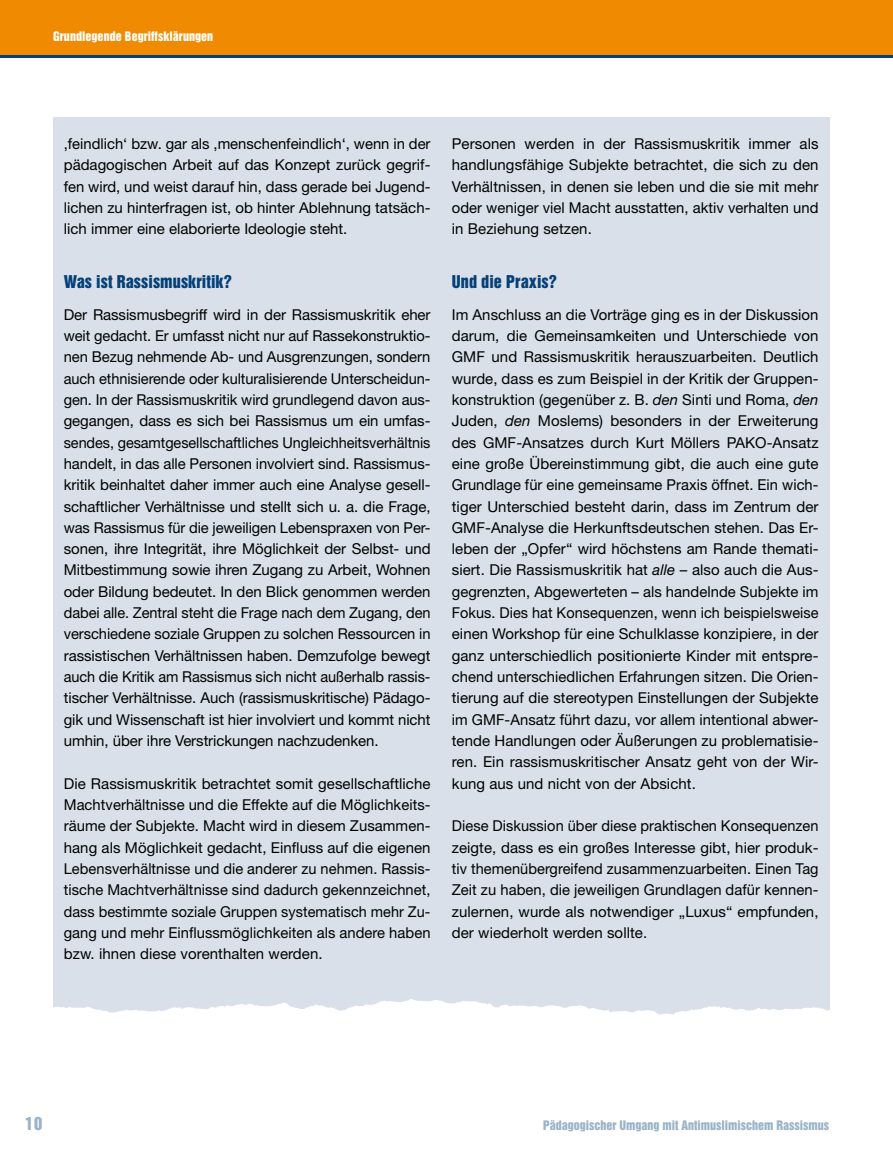
<style>
.page{position:relative;width:893px;height:1149px;background:#fff}
.page>*{position:absolute;margin:0;border:0;box-sizing:border-box;transform-origin:0 0}
.t1{font:16.5px "Helvetica Inserat LT";color:#9ab3c9}
.t2{font:16.2px "Helvetica Inserat LT";letter-spacing:.005em;color:#044079}
.t3{font:15px/21.3px "Helvetica Neue LT";letter-spacing:.005em;color:#000;text-align:justify}
.t4{font:12px "Helvetica Inserat LT";color:#9ab3c9}
.t5{font:12px "Helvetica Inserat LT";letter-spacing:.005em;color:#fff}
.s1{font-style:italic}
</style>
<div class="page">
<div style="left:0;top:0;width:893px;height:56px;background:#f08a00"></div>
<hr style="left:0;top:55px;width:893px;height:2px;background:#044079">
<p class="t5" style="left:53px;top:29px;width:162px">Grundlegende Begriffsklärungen</p>
<p class="t3" style="left:64px;top:133px;width:368px">‚feindlich‘ bzw. gar als ‚menschenfeindlich‘, wenn in der pädagogischen Arbeit auf das Konzept zurück gegrif&shy;fen wird, und weist darauf hin, dass gerade bei Jugend&shy;lichen zu hinterfragen ist, ob hinter Ablehnung tatsäch&shy;lich immer eine elaborierte Ideologie steht.</p>
<p class="t2" style="left:64px;top:271px;width:169px">Was ist Rassismuskritik?</p>
<p class="t3" style="left:64px;top:303px;width:368px">Der Rassismusbegriff wird in der Rassismuskritik eher weit gedacht. Er umfasst nicht nur auf Rassekonstruktio&shy;nen Bezug nehmende Ab- und Ausgrenzungen, sondern auch ethnisierende oder kulturalisierende Unterscheidun&shy;gen. In der Rassismuskritik wird grundlegend davon aus&shy;gegangen, dass es sich bei Rassismus um ein umfas&shy;sendes, gesamtgesellschaftliches Ungleichheitsverhältnis handelt, in das alle Personen involviert sind. Rassismus&shy;kritik beinhaltet daher immer auch eine Analyse gesell&shy;schaftlicher Verhältnisse und stellt sich u. a. die Frage, was Rassismus für die jeweiligen Lebenspraxen von Per&shy;sonen, ihre Integrität, ihre Möglichkeit der Selbst- und Mitbestimmung sowie ihren Zugang zu Arbeit, Wohnen oder Bildung bedeutet. In den Blick genommen werden dabei alle. Zentral steht die Frage nach dem Zugang, den verschiedene soziale Gruppen zu solchen Ressourcen in rassistischen Verhältnissen haben. Demzufolge bewegt auch die Kritik am Rassismus sich nicht außerhalb rassis&shy;tischer Verhältnisse. Auch (rassismuskritische) Pädago&shy;gik und Wissenschaft ist hier involviert und kommt nicht umhin, über ihre Verstrickungen nachzudenken.</p>
<p class="t3" style="left:64px;top:772px;width:368px">Die Rassismuskritik betrachtet somit gesellschaftliche Machtverhältnisse und die Effekte auf die Möglichkeits&shy;räume der Subjekte. Macht wird in diesem Zusammen&shy;hang als Möglichkeit gedacht, Einfluss auf die eigenen Lebensverhältnisse und die anderer zu nehmen. Rassis&shy;tische Machtverhältnisse sind dadurch gekennzeichnet, dass bestimmte soziale Gruppen systematisch mehr Zu&shy;gang und mehr Einflussmöglichkeiten als andere haben bzw. ihnen diese vorenthalten werden.</p>
<p class="t3" style="left:452px;top:133px;width:368px">Personen werden in der Rassismuskritik immer als handlungsfähige Subjekte betrachtet, die sich zu den Verhältnissen, in denen sie leben und die sie mit mehr oder weniger viel Macht ausstatten, aktiv verhalten und in Beziehung setzen.</p>
<p class="t2" style="left:452px;top:271px;width:107px">Und die Praxis?</p>
<p class="t3" style="left:452px;top:303px;width:368px">Im Anschluss an die Vorträge ging es in der Diskussion darum, die Gemeinsamkeiten und Unterschiede von GMF und Rassismuskritik herauszuarbeiten. Deutlich wurde, dass es zum Beispiel in der Kritik der Gruppen&shy;konstruktion (gegenüber z. B. <span class="s1">den</span> Sinti und Roma, <span class="s1">den </span>Juden, <span class="s1">den</span> Moslems) besonders in der Erweiterung des GMF-Ansatzes durch Kurt Möllers PAKO-Ansatz eine große Übereinstimmung gibt, die auch eine gute Grundlage für eine gemeinsame Praxis öffnet. Ein wich&shy;tiger Unterschied besteht darin, dass im Zentrum der GMF-Analyse die Herkunftsdeutschen stehen. Das Er&shy;leben der „Opfer“ wird höchstens am Rande themati&shy;siert. Die Rassismuskritik hat <span class="s1">alle</span> – also auch die Aus&shy;gegrenzten, Abgewerteten – als handelnde Subjekte im Fokus. Dies hat Konsequenzen, wenn ich beispielsweise einen Workshop für eine Schulklasse konzipiere, in der ganz unterschiedlich positionierte Kinder mit entspre&shy;chend unterschiedlichen Erfahrungen sitzen. Die Orien&shy;tierung auf die stereotypen Einstellungen der Subjekte im GMF-Ansatz führt dazu, vor allem intentional abwer&shy;tende Handlungen oder Äußerungen zu problematisie&shy;ren. Ein rassismuskritischer Ansatz geht von der Wir&shy;kung aus und nicht von der Absicht.</p>
<p class="t3" style="left:452px;top:814px;width:368px">Diese Diskussion über diese praktischen Konsequenzen zeigte, dass es ein großes Interesse gibt, hier produk&shy;tiv themenübergreifend zusammenzuarbeiten. Einen Tag Zeit zu haben, die jeweiligen Grundlagen dafür kennen&shy;zulernen, wurde als notwendiger „Luxus“ empfunden, der wiederholt werden sollte.</p>
<p class="t1" style="left:25px;top:1112px;width:19px">10</p>
<p class="t4" style="left:543px;top:1117px;width:288px">Pädagogischer Umgang mit Antimuslimischem Rassismus</p>
</div>
